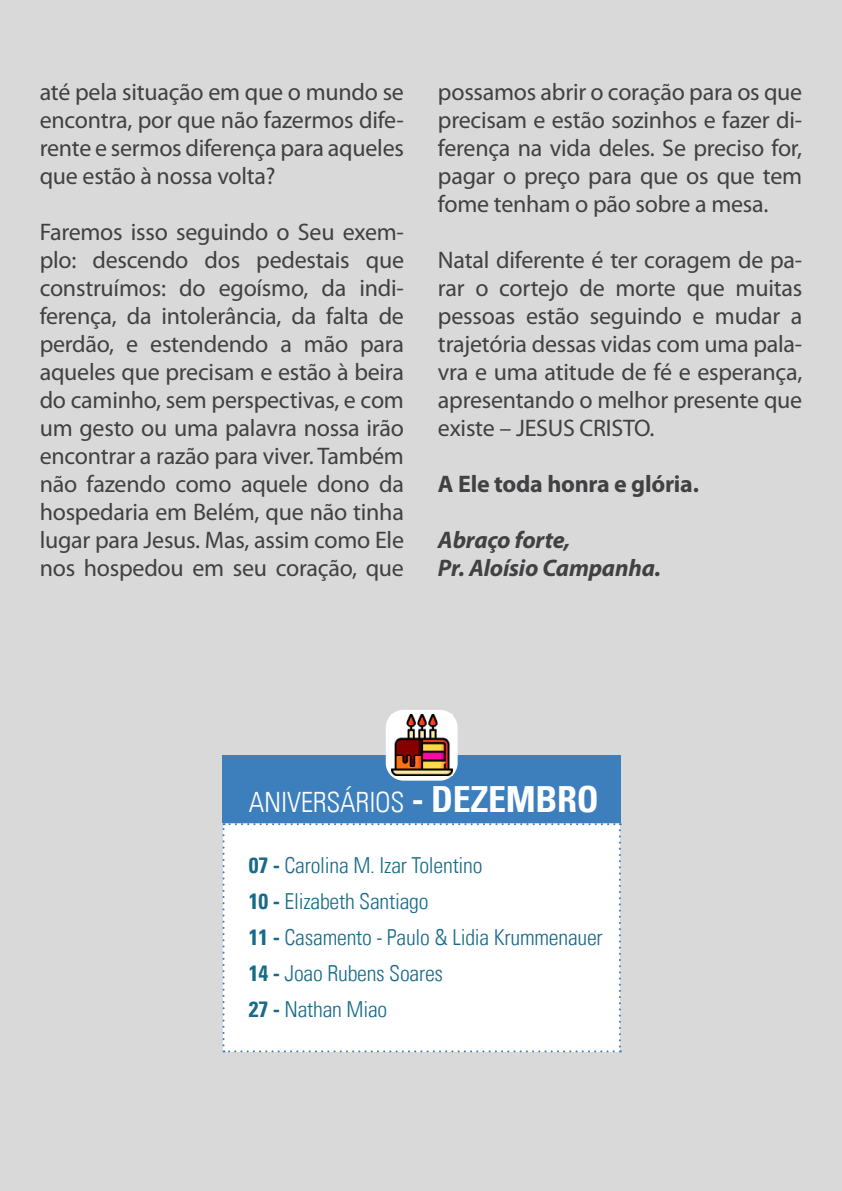
<style>
.page{position:relative;width:842px;height:1191px;background:#d9d9d9}
.page>*{position:absolute;margin:0;border:0;box-sizing:border-box;transform-origin:0 0}
.t1{font:300 condensed 28px "Univers LT";letter-spacing:-.01em;color:#fff}
.t2{font:24px/28px "Myriad Pro";letter-spacing:-.01em;color:#414042;text-align:justify}
.t3{font:italic 700 24px/28px "Myriad Pro";letter-spacing:-.01em;color:#414042}
.t4{font:700 24px "Myriad Pro";letter-spacing:-.01em;color:#414042}
.t5{font:300 condensed 22px/36px "Univers LT";letter-spacing:-.01em;color:#176b89}
.s1{font-weight:700;font-size:36px}
.s2{font-weight:700}
</style>
<div class="page">
<div style="left:223px;top:823px;width:398px;height:229px;background:#fff"></div>
<div style="left:223px;top:755px;width:398px;height:68px;background:#3d7fbd"></div>
<div style="left:386px;top:710px;width:72px;height:70px;background:#fff;border-radius:18px"></div>
<img style="left:391px;top:715px;width:61px;height:60px">
<p class="t2" style="left:40px;top:78px;width:366px">até pela situação em que o mundo se encontra, por que não fazermos dife&shy;rente e sermos diferença para aqueles que estão à nossa volta?</p>
<p class="t2" style="left:40px;top:218px;width:366px">Faremos isso seguindo o Seu exem&shy;plo: descendo dos pedestais que construímos: do egoísmo, da indi&shy;ferença, da intolerância, da falta de perdão, e estendendo a mão para aqueles que precisam e estão à beira do caminho, sem perspectivas, e com um gesto ou uma palavra nossa irão encontrar a razão para viver. Também não fazendo como aquele dono da hospedaria em Belém, que não tinha lugar para Jesus. Mas, assim como Ele nos hospedou em seu coração, que</p>
<p class="t2" style="left:438px;top:79px;width:366px">possamos abrir o coração para os que precisam e estão sozinhos e fazer di&shy;ferença na vida deles. Se preciso for, pagar o preço para que os que tem fome tenham o pão sobre a mesa.</p>
<p class="t2" style="left:438px;top:247px;width:366px">Natal diferente é ter coragem de pa&shy;rar o cortejo de morte que muitas pessoas estão seguindo e mudar a trajetória dessas vidas com uma pala&shy;vra e uma atitude de fé e esperança, apresentando o melhor presente que existe – JESUS CRISTO.</p>
<p class="t4" style="left:438px;top:471px;width:262px">A Ele toda honra e glória.</p>
<p class="t3" style="left:438px;top:527px;width:224px">Abraço forte,<br>Pr. Aloísio Campanha.</p>
<p class="t1" style="left:249px;top:785px;width:351px">ANIVERSÁRIOS <span class="s1">- DEZEMBRO</span></p>
<p class="t5" style="left:249px;top:847px;width:355px"><span class="s2">07 -</span> Carolina M. Izar Tolentino<br><span class="s2">10 -</span> Elizabeth Santiago<br><span class="s2">11 -</span> Casamento - Paulo &amp; Lidia Krummenauer<br><span class="s2">14 -</span> Joao Rubens Soares<br><span class="s2">27 -</span> Nathan Miao</p>
</div>
